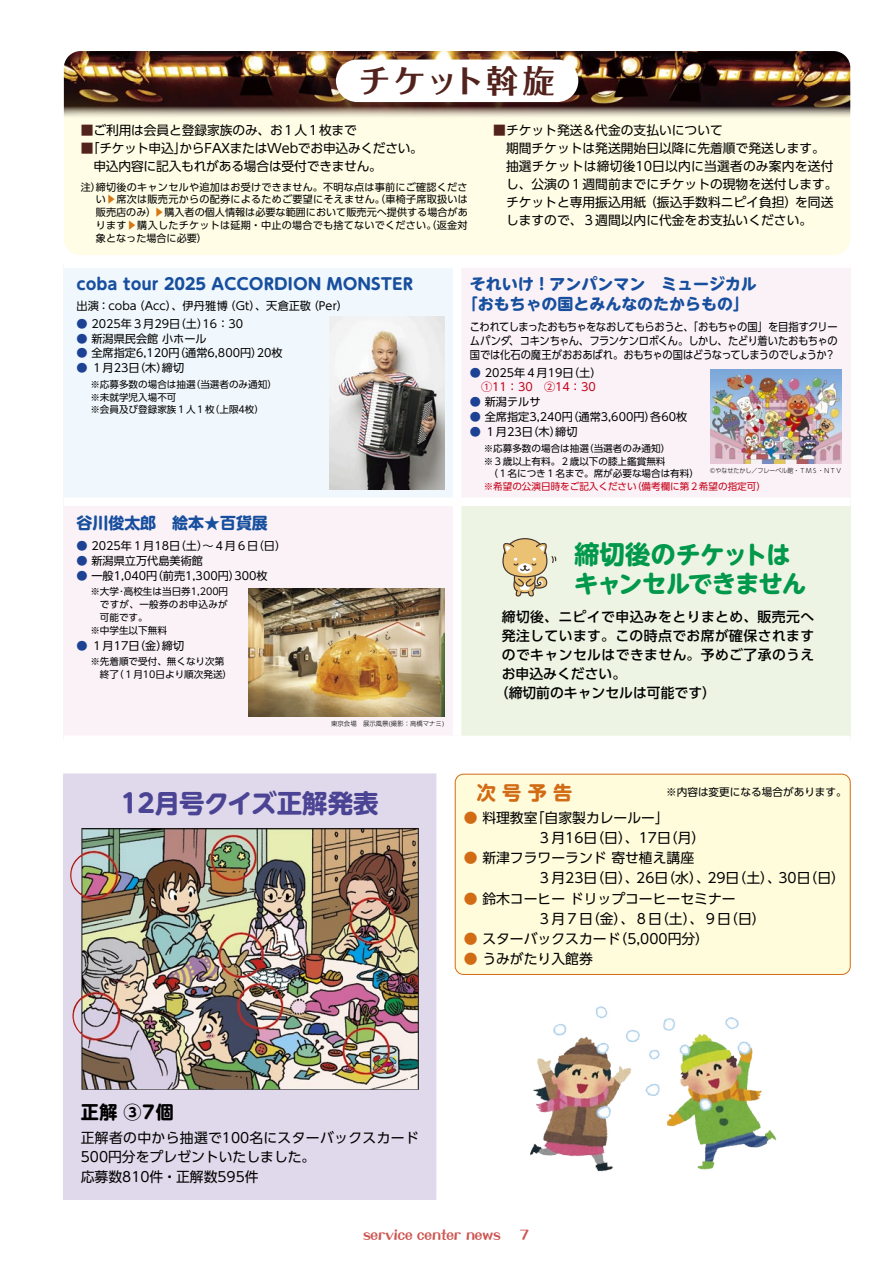
<style>
.page{position:relative;width:893px;height:1263px;background:#fff}
.page>*{position:absolute;margin:0;border:0;box-sizing:border-box;transform-origin:0 0}
.t1{font:700 31.95px "Folk Pro";letter-spacing:.07em;color:#52221c}
.t2{font:700 25.5px "UD Shin M Go Pr 6 N";letter-spacing:-.005em;color:#4b4494}
.t3{font:700 24.45px/29.2px "UD Shin M Go Pr 6 N";letter-spacing:-.05em;color:#00984b}
.t4{font:700 19.2px "UD Shin M Go Pr 6 N";color:#d16c15}
.t5{font:700 18px "UD Shin M Go Pr 6 N";color:#000}
.t6{font:700 15.9px/19.2px "UD Shin M Go Pr 6 N";color:#174f9e;text-align:center}
.t7{font:13.8px/20.2px "UD Shin Go Pr 6 N";color:#000}
.t8{font:500 13.8px "UD Shin Go Pr 6 N";letter-spacing:.03em;color:#000}
.t9{font:500 13.8px "UD Shin Go Pr 6 N";color:#000}
.t10{font:13.8px "DFPOP Corn W12 MP RKSJ H";color:#cc5551}
.t11{font:12.75px/18.1px "UD Shin Go Pr 6 N";color:#000}
.t12{font:11.1px "UD Shin Go Pr 6 N";color:#000}
.t13{font:11.1px/13.8px "UD Shin Go Pr 6 N";color:#000;text-align:justify;scale:.92 1}
.t14{font:11.1px/14.9px "UD Shin Go Pr 6 N";color:#c50018}
.t15{font:10.65px "UD Shin Go Pr 6 N";color:#000}
.t16{font:10.05px/12.8px "UD Shin Go Pr 6 N";letter-spacing:.025em;color:#000;text-align:justify}
.t17{font:9.6px/12.8px "UD Shin Go Pr 6 N";color:#000}
.t18{font:9.6px "UD Shin Go Pr 6 N";color:#c50018}
.t19{font:9.6px "UD Shin Go Pr 6 N";letter-spacing:.03em;color:#000}
.t20{font:300 6.45px "UD Shin Go Pr 6 N";color:#000;scale:.94 1}
.t21{font:300 6.45px "UD Shin Go Pr 6 N";color:#000}
.s1{color:#52221c}
.s2{color:#d47714}
.s3{color:#1d4294}
.s4{color:#000}
.s5{font-size:25.5px}
.s6{color:#d16c15}
</style>
<div class="page">
<div style="left:64px;top:264px;width:393px;height:238px;background:#f1f8fd"></div>
<div style="left:457px;top:502px;width:393px;height:238px;background:#eef4e3"></div>
<div style="left:457px;top:264px;width:393px;height:238px;background:#faf2f7"></div>
<div style="left:64px;top:502px;width:393px;height:238px;background:#faf2f7"></div>
<div style="left:64px;top:77px;width:786px;height:178px;background:#fffde5;border-radius:17px"></div>
<div style="left:453px;top:268px;width:8px;height:229px;background:#fff"></div>
<div style="left:453px;top:506px;width:8px;height:230px;background:#fff"></div>
<div style="left:64px;top:259px;width:393px;height:9px;background:#fff"></div>
<div style="left:457px;top:259px;width:393px;height:9px;background:#fff"></div>
<div style="left:64px;top:497px;width:393px;height:9px;background:#fff"></div>
<div style="left:457px;top:497px;width:393px;height:9px;background:#fff"></div>
<div style="left:64px;top:736px;width:393px;height:8px;background:#fff"></div>
<div style="left:457px;top:736px;width:393px;height:8px;background:#fff"></div>
<svg style="left:502px;top:538px;width:55px;height:59px"></svg>
<img style="left:64px;top:51px;width:786px;height:66px">
<div style="left:336px;top:60px;width:242px;height:42px;background:#fff;border-radius:21px"></div>
<img style="left:330px;top:317px;width:114px;height:172px">
<img style="left:249px;top:589px;width:195px;height:127px">
<img style="left:710px;top:369px;width:132px;height:94px">
<div style="left:64px;top:774px;width:372px;height:425px;background:#e0d9eb"></div>
<img style="left:70px;top:828px;width:349px;height:262px">
<div style="left:455px;top:774px;width:395px;height:200px;background:#fffcdc;border-radius:8px"></div>
<div style="left:455px;top:774px;width:395px;height:201px;border:1px solid #d16c15;border-radius:8px"></div>
<img style="left:530px;top:1006px;width:247px;height:166px">
<h1 class="t1" style="left:359px;top:53px;width:197px">チケット斡旋</h1>
<p class="t11" style="left:81px;top:120px;width:278px"><span class="s1">■</span>ご利用は会員と登録家族のみ、お１人１枚まで</p>
<p class="t11" style="left:93px;top:138px;width:331px;text-indent:-13px"><span class="s1">■</span>「チケット申込」からFAXまたはWebでお申込みください。申込内容に記入もれがある場合は受付できません。</p>
<p class="t16" style="left:96px;top:180px;width:373px;text-indent:-15px">注）締切後のキャンセルや追加はお受けできません。不明な点は事前にご確認ください<span class="s2">▶</span>席次は販売元からの配券によるためご要望にそえません。（車椅子席取扱いは販売店のみ）<span class="s2">▶</span>購入者の個人情報は必要な範囲において販売元へ提供する場合があります<span class="s2">▶</span>購入したチケットは延期・中止の場合でも捨てないでください。（返金対象となった場合に必要）</p>
<p class="t11" style="left:506px;top:120px;width:333px;text-indent:-13px"><span class="s1">■</span>チケット発送＆代金の支払いについて<br>期間チケットは発送開始日以降に先着順で発送します。抽選チケットは締切後10日以内に当選者のみ案内を送付し、公演の１週間前までにチケットの現物を送付します。チケットと専用振込用紙（振込手数料ニピイ負担）を同送しますので、３週間以内に代金をお支払いください。</p>
<p class="t6" style="left:77px;top:274px;width:338px">coba tour 2025 ACCORDION MONSTER</p>
<p class="t12" style="left:77px;top:296px;width:273px">出演：coba（Acc）、伊丹雅博（Gt）、天倉正敬（Per）</p>
<p class="t12" style="left:77px;top:314px;width:168px"><span class="s3">●</span> 2025年３月29日（土）16：30</p>
<p class="t12" style="left:77px;top:329px;width:132px"><span class="s3">●</span> 新潟県民会館 小ホール</p>
<p class="t12" style="left:77px;top:344px;width:208px"><span class="s3">●</span> 全席指定6,120円（通常6,800円）20枚</p>
<p class="t12" style="left:77px;top:359px;width:109px"><span class="s3">●</span> １月23日（木）締切</p>
<p class="t17" style="left:90px;top:378px;width:188px">※応募多数の場合は抽選（当選者のみ通知）※未就学児入場不可<br>※会員及び登録家族１人１枚（上限4枚）</p>
<p class="t6" style="left:77px;top:512px;width:193px">谷川俊太郎　絵本★百貨展</p>
<p class="t12" style="left:77px;top:537px;width:211px"><span class="s3">●</span> 2025年１月18日（土）～４月６日（日）</p>
<p class="t12" style="left:77px;top:552px;width:128px"><span class="s3">●</span> 新潟県立万代島美術館</p>
<p class="t12" style="left:77px;top:566px;width:193px"><span class="s3">●</span> 一般1,040円（前売1,300円）300枚</p>
<p class="t17" style="left:90px;top:585px;width:139px">※大学･高校生は当日券1,200円</p>
<p class="t19" style="left:100px;top:597px;width:129px">ですが、一般券のお申込みが</p>
<p class="t17" style="left:100px;top:610px;width:49px">可能です。</p>
<p class="t17" style="left:90px;top:623px;width:78px">※中学生以下無料</p>
<p class="t12" style="left:77px;top:637px;width:109px"><span class="s3">●</span> １月17日（金）締切</p>
<p class="t17" style="left:100px;top:655px;width:134px;text-indent:-10px">※先着順で受付、無くなり次第終了（１月10日より順次発送）</p>
<p class="t21" style="left:331px;top:719px;width:115px">東京会場　展示風景(撮影：高橋マナミ)</p>
<p class="t6" style="left:462px;top:274px;width:296px">それいけ！アンパンマン　ミュージカル「おもちゃの国とみんなのたからもの」</p>
<p class="t13" style="left:470px;top:319px;width:401px">こわれてしまったおもちゃをなおしてもらおうと、「おもちゃの国」を目指すクリームパンダ、コキンちゃん、フランケンロボくん。しかし、たどり着いたおもちゃの国では化石の魔王がおおあばれ。おもちゃの国はどうなってしまうのでしょうか？</p>
<p class="t14" style="left:470px;top:365px;width:133px"><span class="s3">●</span> <span class="s4">2025年４月19日（土）</span>　①11：30　②14：30</p>
<p class="t12" style="left:470px;top:393px;width:72px"><span class="s3">●</span> 新潟テルサ</p>
<p class="t12" style="left:470px;top:408px;width:219px"><span class="s3">●</span> 全席指定3,240円（通常3,600円）各60枚</p>
<p class="t12" style="left:470px;top:423px;width:109px"><span class="s3">●</span> １月23日（木）締切</p>
<p class="t17" style="left:484px;top:441px;width:188px">※応募多数の場合は抽選（当選者のみ通知）</p>
<p class="t17" style="left:484px;top:454px;width:183px">※３歳以上有料。２歳以下の膝上鑑賞無料</p>
<p class="t17" style="left:488px;top:467px;width:212px">（１名につき１名まで。席が必要な場合は有料）</p>
<p class="t18" style="left:484px;top:479px;width:284px">※希望の公演日時をご記入ください（備考欄に第２希望の指定可）</p>
<p class="t20" style="left:710px;top:466px;width:142px">©やなせたかし／フレーベル館・ＴＭＳ・ＮＴＶ</p>
<h3 class="t3" style="left:574px;top:538px;width:234px"><span class="s5">締切後の</span>チケットはキャンセルできません</h3>
<p class="t8" style="left:502px;top:605px;width:314px">締切後、ニピイで申込みをとりまとめ、販売元へ</p>
<p class="t8" style="left:502px;top:624px;width:314px">発注しています。この時点でお席が確保されます</p>
<p class="t8" style="left:502px;top:644px;width:314px">のでキャンセルはできません。予めご了承のうえ</p>
<p class="t9" style="left:502px;top:663px;width:126px">お申込みください。</p>
<p class="t9" style="left:495px;top:682px;width:223px">（締切前のキャンセルは可能です）</p>
<h2 class="t2" style="left:121px;top:781px;width:259px">12月号クイズ正解発表</h2>
<h3 class="t4" style="left:477px;top:776px;width:97px">次 号 予 告</h3>
<p class="t15" style="left:666px;top:784px;width:182px">※内容は変更になる場合があります。</p>
<p class="t7" style="left:482px;top:807px;width:225px;text-indent:-18px"><span class="s6">●</span> 料理教室「自家製カレールー」<br>　　　　３月16日（日）、17日（月）</p>
<p class="t7" style="left:482px;top:847px;width:364px;text-indent:-18px"><span class="s6">●</span> 新津フラワーランド 寄せ植え講座<br>　　　　３月23日（日）、26日（水）、29日（土）、30日（日）</p>
<p class="t7" style="left:482px;top:888px;width:285px;text-indent:-18px"><span class="s6">●</span> 鈴木コーヒー ドリップコーヒーセミナー<br>　　　　３月７日（金）、８日（土）、９日（日）</p>
<p class="t7" style="left:464px;top:928px;width:247px"><span class="s6">●</span> スターバックスカード（5,000円分）</p>
<p class="t7" style="left:464px;top:948px;width:130px"><span class="s6">●</span> うみがたり入館券</p>
<h3 class="t5" style="left:81px;top:1097px;width:94px">正解 ③７個</h3>
<p class="t7" style="left:81px;top:1128px;width:340px;line-height:19.2px">正解者の中から抽選で100名にスターバックスカード<br>500円分をプレゼントいたしました。<br>応募数810件・正解数595件</p>
<p class="t10" style="left:363px;top:1228px;width:168px">service center news 　7</p>
</div>
